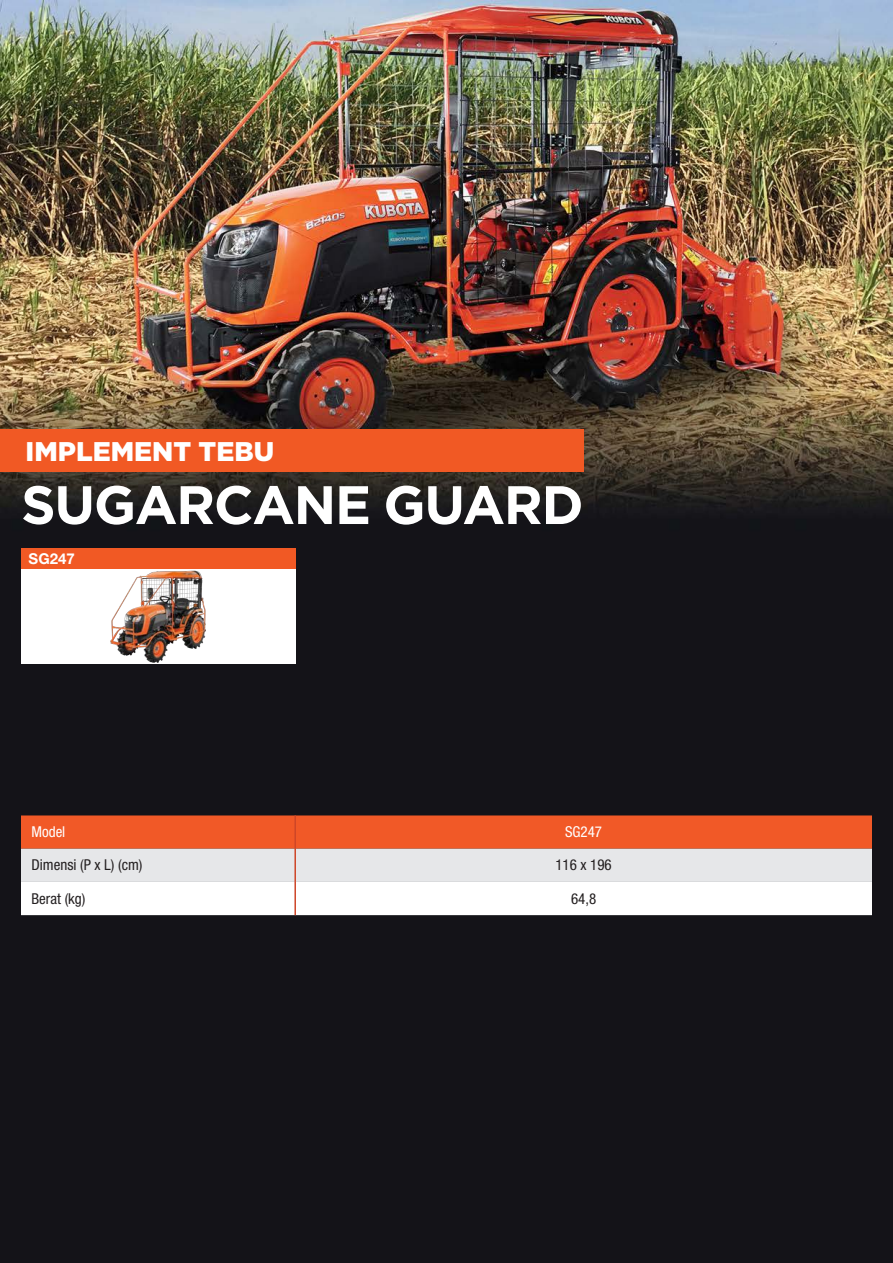
<style>
.page{position:relative;width:893px;height:1263px;background:#fff}
.page>*{position:absolute;margin:0;border:0;box-sizing:border-box;transform-origin:0 0}
.t1{font:700 54px "Gotham HTF";letter-spacing:-.025em;color:#fff}
.t2{font:900 27px "Gotham HTF";color:#fff}
.t3{font:condensed 15px "Helvetica Neue LT Std";color:#231f20}
.t4{font:condensed 15px "Helvetica Neue LT Std";color:#fff}
.t5{font:700 15px "Helvetica Neue LT Std";color:#fff}
</style>
<div class="page">
<img style="left:0;top:0;width:893px;height:1263px">
<div style="left:21px;top:548px;width:274px;height:21px;background:#f15924"></div>
<div style="left:0;top:429px;width:584px;height:42px;background:#f15924"></div>
<svg style="left:21px;top:815px;width:851px;height:100px"></svg>
<hr style="left:294px;top:815px;width:2px;height:34px;background:#ce4628">
<hr style="left:294px;top:849px;width:2px;height:33px;background:#ce4628">
<hr style="left:294px;top:882px;width:2px;height:33px;background:#ce4628">
<div style="left:21px;top:569px;width:274px;height:95px;background:#fff"></div>
<img style="left:110px;top:570px;width:96px;height:93px">
<p class="t2" style="left:26px;top:436px;width:250px">IMPLEMENT TEBU</p>
<p class="t1" style="left:21px;top:474px;width:564px">SUGARCANE GUARD</p>
<p class="t5" style="left:29px;top:549px;width:48px">SG247</p>
<p class="t4" style="left:32px;top:823px;width:35px">Model</p>
<p class="t4" style="left:565px;top:823px;width:39px">SG247</p>
<p class="t3" style="left:32px;top:856px;width:113px">Dimensi (P x L) (cm)</p>
<p class="t3" style="left:555px;top:856px;width:58px">116 x 196</p>
<p class="t3" style="left:32px;top:890px;width:56px">Berat (kg)</p>
<p class="t3" style="left:571px;top:890px;width:27px">64,8</p>
</div>
